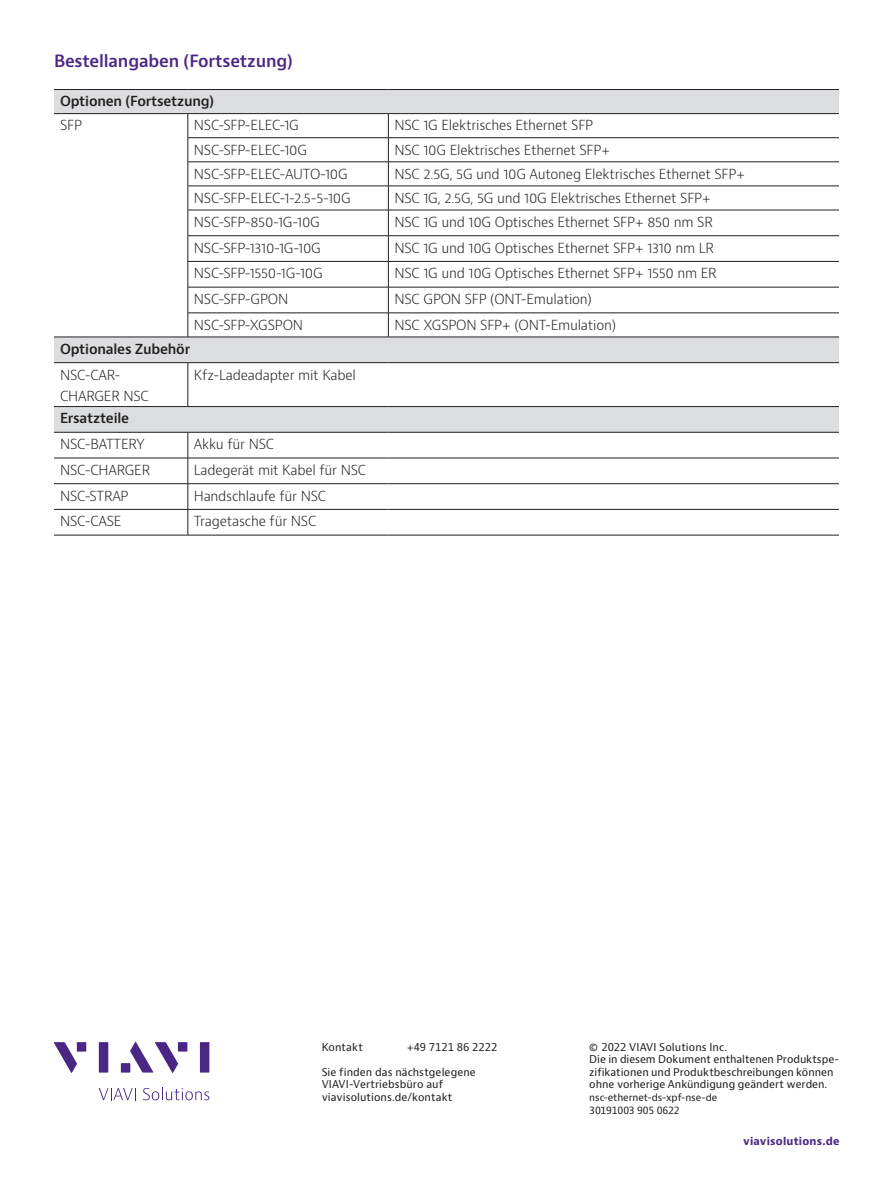
<style>
.page{position:relative;width:893px;height:1191px;background:#fff}
.page>*{position:absolute;margin:0;border:0;box-sizing:border-box;transform-origin:0 0}
.H2_Heading_Purple_12{font:600 16.5px "Bernino Sans";letter-spacing:-.01em;color:#4a2785}
.Table_Copy{font:300 13.5px/21px "Bernino Sans";letter-spacing:-.015em;color:#231f20}
.TH{font:300 13.5px "Bernino Sans";letter-spacing:-.015em;color:#231f20}
.Table_Copy-2{font:600 13.5px "Bernino Sans";letter-spacing:-.015em;color:#231f20}
.t1{font:10.5px/12.6px "Bernino Sans";color:#231f20}
.t2{font:700 10.5px "Bernino Sans";letter-spacing:.02em;color:#4a2785}
.t3{font:9.75px/12.6px "Bernino Sans";letter-spacing:-.005em;color:#231f20}
</style>
<div class="page">
<svg style="left:54px;top:1042px;width:23px;height:31px"></svg>
<div style="left:77px;top:1042px;width:9px;height:9px;background:#4a2785"></div>
<div style="left:99px;top:1042px;width:9px;height:30px;background:#4a2785"></div>
<div style="left:178px;top:1042px;width:9px;height:9px;background:#4a2785"></div>
<div style="left:200px;top:1042px;width:9px;height:30px;background:#4a2785"></div>
<svg style="left:130px;top:1041px;width:48px;height:32px"></svg>
<div style="left:121px;top:1063px;width:9px;height:9px;background:#4a2785"></div>
<svg style="left:99px;top:1088px;width:37px;height:12px"></svg>
<svg style="left:143px;top:1087px;width:66px;height:13px"></svg>
<svg style="left:54px;top:90px;width:785px;height:342px"></svg>
<hr style="left:54px;top:89px;width:134px;height:1px;background:#231f20">
<hr style="left:188px;top:89px;width:200px;height:1px;background:#231f20">
<hr style="left:388px;top:89px;width:451px;height:1px;background:#231f20">
<hr style="left:54px;top:113px;width:134px;height:1px;background:#231f20">
<hr style="left:188px;top:113px;width:200px;height:1px;background:#231f20">
<hr style="left:388px;top:113px;width:451px;height:1px;background:#231f20">
<hr style="left:188px;top:137px;width:200px;height:1px;background:#231f20">
<hr style="left:388px;top:137px;width:451px;height:1px;background:#231f20">
<hr style="left:188px;top:161px;width:200px;height:1px;background:#231f20">
<hr style="left:388px;top:161px;width:451px;height:1px;background:#231f20">
<hr style="left:188px;top:186px;width:200px;height:1px;background:#231f20">
<hr style="left:388px;top:186px;width:451px;height:1px;background:#231f20">
<hr style="left:188px;top:210px;width:200px;height:1px;background:#231f20">
<hr style="left:388px;top:210px;width:451px;height:1px;background:#231f20">
<hr style="left:188px;top:235px;width:200px;height:1px;background:#231f20">
<hr style="left:388px;top:235px;width:451px;height:1px;background:#231f20">
<hr style="left:188px;top:261px;width:200px;height:1px;background:#231f20">
<hr style="left:388px;top:261px;width:451px;height:1px;background:#231f20">
<hr style="left:188px;top:287px;width:200px;height:1px;background:#231f20">
<hr style="left:388px;top:287px;width:451px;height:1px;background:#231f20">
<hr style="left:188px;top:312px;width:200px;height:1px;background:#231f20">
<svg style="left:188px;top:114px;width:1px;height:223px"></svg>
<hr style="left:388px;top:312px;width:451px;height:1px;background:#231f20">
<hr style="left:54px;top:337px;width:134px;height:1px;background:#231f20">
<hr style="left:188px;top:337px;width:200px;height:1px;background:#231f20">
<hr style="left:388px;top:337px;width:451px;height:1px;background:#231f20">
<hr style="left:54px;top:362px;width:134px;height:1px;background:#231f20">
<hr style="left:188px;top:362px;width:200px;height:1px;background:#231f20">
<hr style="left:188px;top:363px;width:1px;height:43px;background:#231f20">
<hr style="left:388px;top:362px;width:451px;height:1px;background:#231f20">
<hr style="left:54px;top:406px;width:134px;height:1px;background:#231f20">
<hr style="left:188px;top:406px;width:200px;height:1px;background:#231f20">
<hr style="left:388px;top:406px;width:451px;height:1px;background:#231f20">
<hr style="left:54px;top:432px;width:134px;height:1px;background:#231f20">
<hr style="left:188px;top:432px;width:200px;height:1px;background:#231f20">
<hr style="left:388px;top:432px;width:451px;height:1px;background:#231f20">
<hr style="left:54px;top:458px;width:134px;height:1px;background:#231f20">
<hr style="left:188px;top:458px;width:200px;height:1px;background:#231f20">
<hr style="left:388px;top:458px;width:451px;height:1px;background:#231f20">
<hr style="left:54px;top:483px;width:134px;height:1px;background:#231f20">
<hr style="left:188px;top:483px;width:200px;height:1px;background:#231f20">
<hr style="left:388px;top:483px;width:451px;height:1px;background:#231f20">
<hr style="left:54px;top:509px;width:134px;height:1px;background:#231f20">
<hr style="left:188px;top:509px;width:200px;height:1px;background:#231f20">
<svg style="left:188px;top:432px;width:1px;height:103px"></svg>
<hr style="left:388px;top:509px;width:451px;height:1px;background:#231f20">
<svg style="left:388px;top:114px;width:1px;height:223px"></svg>
<hr style="left:54px;top:535px;width:134px;height:1px;background:#231f20">
<hr style="left:188px;top:535px;width:200px;height:1px;background:#231f20">
<hr style="left:388px;top:535px;width:451px;height:1px;background:#231f20">
<p class="H2_Heading_Purple_12" style="left:54px;top:51px;width:240px">Bestellangaben (Fortsetzung)</p>
<p class="Table_Copy-2" style="left:60px;top:93px;width:156px">Optionen (Fortsetzung)</p>
<p class="Table_Copy" style="left:60px;top:115px;width:24px">SFP</p>
<p class="Table_Copy" style="left:194px;top:115px;width:106px">NSC-SFP-ELEC-1G</p>
<p class="Table_Copy" style="left:394px;top:115px;width:200px">NSC 1G Elektrisches Ethernet SFP</p>
<p class="Table_Copy" style="left:194px;top:139px;width:115px">NSC-SFP-ELEC-10G</p>
<p class="Table_Copy" style="left:394px;top:139px;width:217px">NSC 10G Elektrisches Ethernet SFP+</p>
<p class="Table_Copy" style="left:194px;top:163px;width:155px">NSC-SFP-ELEC-AUTO-10G</p>
<p class="Table_Copy" style="left:394px;top:163px;width:352px">NSC 2.5G, 5G und 10G Autoneg Elektrisches Ethernet SFP+</p>
<p class="Table_Copy" style="left:194px;top:188px;width:158px">NSC-SFP-ELEC-1-2.5-5-10G</p>
<p class="Table_Copy" style="left:394px;top:188px;width:318px">NSC 1G, 2.5G, 5G und 10G Elektrisches Ethernet SFP+</p>
<p class="Table_Copy" style="left:194px;top:212px;width:128px">NSC-SFP-850-1G-10G</p>
<p class="Table_Copy" style="left:394px;top:212px;width:320px">NSC 1G und 10G Optisches Ethernet SFP+ 850 nm SR</p>
<p class="Table_Copy" style="left:194px;top:237px;width:129px">NSC-SFP-1310-1G-10G</p>
<p class="Table_Copy" style="left:394px;top:237px;width:321px">NSC 1G und 10G Optisches Ethernet SFP+ 1310 nm LR</p>
<p class="TH" style="left:194px;top:264px;width:130px">NSC-SFP-1550-1G-10G</p>
<p class="TH" style="left:394px;top:264px;width:324px">NSC 1G und 10G Optisches Ethernet SFP+ 1550 nm ER</p>
<p class="Table_Copy" style="left:194px;top:289px;width:96px">NSC-SFP-GPON</p>
<p class="Table_Copy" style="left:394px;top:289px;width:199px">NSC GPON SFP (ONT-Emulation)</p>
<p class="TH" style="left:194px;top:316px;width:111px">NSC-SFP-XGSPON</p>
<p class="TH" style="left:394px;top:316px;width:223px">NSC XGSPON SFP+ (ONT-Emulation)</p>
<p class="Table_Copy-2" style="left:60px;top:340px;width:132px">Optionales Zubehör</p>
<p class="Table_Copy" style="left:60px;top:364px;width:91px">NSC-CAR-<br>CHARGER NSC</p>
<p class="Table_Copy" style="left:194px;top:364px;width:164px">Kfz-Ladeadapter mit Kabel</p>
<p class="Table_Copy-2" style="left:60px;top:410px;width:71px">Ersatzteile</p>
<p class="Table_Copy" style="left:60px;top:434px;width:86px">NSC-BATTERY</p>
<p class="Table_Copy" style="left:194px;top:434px;width:82px">Akku für NSC</p>
<p class="Table_Copy" style="left:60px;top:460px;width:92px">NSC-CHARGER</p>
<p class="Table_Copy" style="left:194px;top:460px;width:174px">Ladegerät mit Kabel für NSC</p>
<p class="Table_Copy" style="left:60px;top:485px;width:70px">NSC-STRAP</p>
<p class="Table_Copy" style="left:194px;top:485px;width:134px">Handschlaufe für NSC</p>
<p class="Table_Copy" style="left:60px;top:511px;width:63px">NSC-CASE</p>
<p class="Table_Copy" style="left:194px;top:511px;width:124px">Tragetasche für NSC</p>
<p class="t1" style="left:322px;top:1040px;width:43px">Kontakt</p>
<p class="t1" style="left:407px;top:1040px;width:92px">+49 7121 86 2222</p>
<p class="t1" style="left:322px;top:1065px;width:156px">Sie finden das nächstgelegene<br>VIAVI-Vertriebsbüro auf viavisolutions.de/kontakt</p>
<p class="t1" style="left:589px;top:1040px;width:251px">© 2022 VIAVI Solutions Inc.<br>Die in diesem Dokument enthaltenen Produktspe&shy;zifikationen und Produktbeschreibungen können ohne vorherige Ankündigung geändert werden.</p>
<p class="t3" style="left:589px;top:1091px;width:129px">nsc-ethernet-ds-xpf-nse-de<br>30191003 905 0622</p>
<p class="t2" style="left:743px;top:1134px;width:98px">viavisolutions.de</p>
</div>
